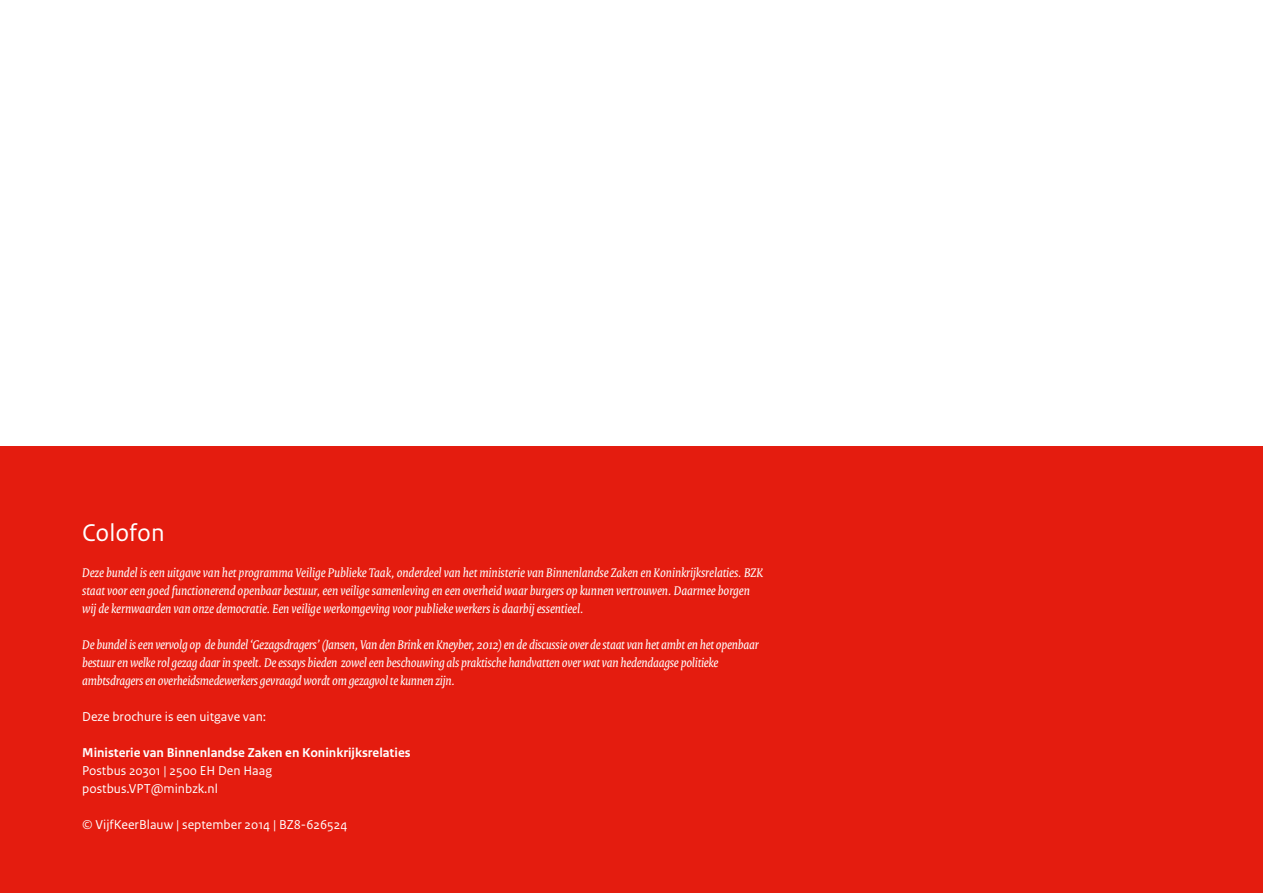
<style>
.page{position:relative;width:1263px;height:893px;background:#fff}
.page>*{position:absolute;margin:0;border:0;box-sizing:border-box;transform-origin:0 0}
.t1{font:25.5px "Rijksoverheid Sans Text";color:#fff}
.t2{font:italic 13.5px/18px "Rijksoverheid Serif";color:#fff}
.t3{font:13.5px/18px "Rijksoverheid Sans Text";color:#fff}
.t4{font:700 13.5px "Rijksoverheid Sans Text";color:#fff}
</style>
<div class="page">
<div style="left:0;top:446px;width:1263px;height:447px;background:#e41c0f"></div>
<h1 class="t1" style="left:82px;top:518px;width:84px">Colofon</h1>
<p class="t2" style="left:82px;top:563px;width:682px">Deze bundel is een uitgave van het programma Veilige Publieke Taak, onderdeel van het ministerie van Binnenlandse Zaken en Koninkrijksrelaties. BZK staat voor een goed functionerend openbaar bestuur, een veilige samenleving en een overheid waar burgers op kunnen vertrouwen. Daarmee borgen wij de kernwaarden van onze democratie. Een veilige werkomgeving voor publieke werkers is daarbij essentieel.</p>
<p class="t2" style="left:82px;top:635px;width:678px">De bundel is een vervolg op de bundel ‘Gezagsdragers’ (Jansen, Van den Brink en Kneyber, 2012) en de discussie over de staat van het ambt en het openbaar bestuur en welke rol gezag daar in speelt. De essays bieden zowel een beschouwing als praktische handvatten over wat van hedendaagse politieke ambtsdragers en overheidsmedewerkers gevraagd wordt om gezagvol te kunnen zijn.</p>
<p class="t3" style="left:82px;top:707px;width:186px">Deze brochure is een uitgave van:</p>
<p class="t4" style="left:82px;top:745px;width:330px">Ministerie van Binnenlandse Zaken en Koninkrijksrelaties</p>
<p class="t3" style="left:82px;top:761px;width:191px">Postbus 20301 | 2500 EH Den Haag postbus.VPT@minbzk.nl</p>
<p class="t3" style="left:82px;top:815px;width:267px">© VijfKeerBlauw | september 2014 | BZ8-626524</p>
</div>
